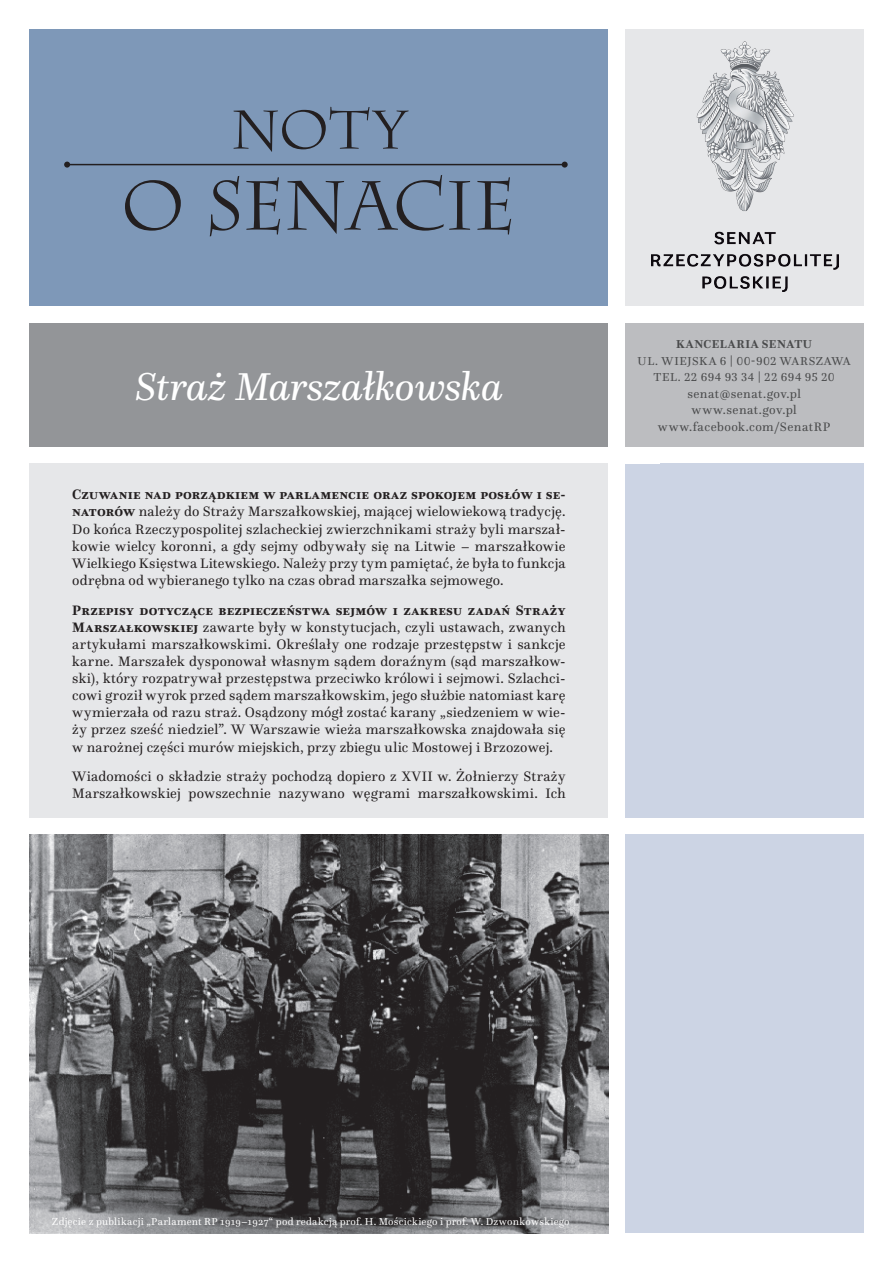
<style>
.page{position:relative;width:893px;height:1263px;background:#fff}
.page>*{position:absolute;margin:0;border:0;box-sizing:border-box;transform-origin:0 0}
.t1{font:69px "Charlemagne Std";letter-spacing:-.015em;color:#231f20}
.t2{font:54px "Charlemagne Std";color:#231f20}
.tytuł_noty{font:italic 40.5px "Questa";letter-spacing:-.01em;color:#fff}
.tekst{font:14.25px/17.1px "Questa";letter-spacing:.015em;color:#231f20;text-align:justify}
.stopka_adresowa_2{font:12.75px "Questa";letter-spacing:.035em;color:#494a4b}
.stopka_adresowa{font:12px "Questa";letter-spacing:.04em;color:#494a4b}
.stopka_adresowa_bold{font:700 12px "Questa";letter-spacing:.05em;color:#494a4b}
.podpis_foto{font:10.5px "Questa";letter-spacing:.02em;color:#fff}
.s1{font-weight:700}
</style>
<div class="page">
<div style="left:625px;top:30px;width:238px;height:276px;background:#e6e7e9"></div>
<div style="left:30px;top:463px;width:578px;height:355px;background:#e6e7e9"></div>
<div style="left:625px;top:463px;width:238px;height:355px;background:#ccd4e4"></div>
<div style="left:30px;top:323px;width:578px;height:123px;background:#939598"></div>
<div style="left:30px;top:30px;width:578px;height:276px;background:#7e98b8"></div>
<hr style="left:67px;top:164px;width:498px;height:1px;background:#231f20">
<svg style="left:64px;top:162px;width:6px;height:6px"></svg>
<svg style="left:562px;top:162px;width:6px;height:6px"></svg>
<img style="left:30px;top:835px;width:578px;height:398px">
<div style="left:625px;top:834px;width:238px;height:399px;background:#ccd4e4"></div>
<div style="left:625px;top:323px;width:238px;height:123px;background:#bcbdc0"></div>
<img style="left:652px;top:41px;width:187px;height:250px">
<p class="t2" style="left:230px;top:99px;width:179px">NOTY</p>
<p class="t1" style="left:121px;top:167px;width:398px">O SENACIE</p>
<p class="tytuł_noty" style="left:135px;top:361px;width:370px">Straż Marszałkowska</p>
<p class="tekst" style="left:72px;top:486px;width:495px"><span class="s1">Czuwanie nad porządkiem w parlamencie oraz spokojem posłów i se&shy;natorów</span> należy do Straży Marszałkowskiej, mającej wielowiekową tradycję.<br>Do końca Rzeczypospolitej szlacheckiej zwierzchnikami straży byli marszał&shy;kowie wielcy koronni, a gdy sejmy odbywały się na Litwie – marszałkowie Wielkiego Księstwa Litewskiego. Należy przy tym pamiętać, że była to funkcja odrębna od wybieranego tylko na czas obrad marszałka sejmowego.</p>
<p class="tekst" style="left:72px;top:601px;width:495px"><span class="s1">Przepisy dotyczące bezpieczeństwa sejmów i zakresu zadań Straży Marszałkowskiej</span> zawarte były w konstytucjach, czyli ustawach, zwanych artykułami marszałkowskimi. Określały one rodzaje przestępstw i sankcje karne. Marszałek dysponował własnym sądem doraźnym (sąd marszałkow&shy;ski), który rozpatrywał przestępstwa przeciwko królowi i sejmowi. Szlachci&shy;cowi groził wyrok przed sądem marszałkowskim, jego służbie natomiast karę wymierzała od razu straż. Osądzony mógł zostać karany „siedzeniem w wie&shy;ży przez sześć niedziel”. W Warszawie wieża marszałkowska znajdowała się w narożnej części murów miejskich, przy zbiegu ulic Mostowej i Brzozowej.</p>
<p class="tekst" style="left:72px;top:768px;width:495px">Wiadomości o składzie straży pochodzą dopiero z XVII w. Żołnierzy Straży<br>Marszałkowskiej powszechnie nazywano węgrami marszałkowskimi. Ich</p>
<p class="stopka_adresowa_bold" style="left:676px;top:337px;width:137px">KANCELARIA SENATU</p>
<p class="stopka_adresowa" style="left:638px;top:353px;width:215px">UL. WIEJSKA 6 | 00-902 WARSZAWA</p>
<p class="stopka_adresowa" style="left:653px;top:370px;width:183px">TEL. 22 694 93 34 | 22 694 95 20</p>
<p class="stopka_adresowa_2" style="left:687px;top:385px;width:115px">senat@senat.gov.pl</p>
<p class="stopka_adresowa_2" style="left:692px;top:402px;width:106px">www.senat.gov.pl</p>
<p class="stopka_adresowa_2" style="left:658px;top:418px;width:174px">www.facebook.com/SenatRP</p>
<p class="podpis_foto" style="left:52px;top:1215px;width:519px">Zdjęcie z publikacji „Parlament RP 1919–1927“ pod redakcją prof. H. Mościckiego i prof. W. Dzwonkowskiego</p>
</div>
